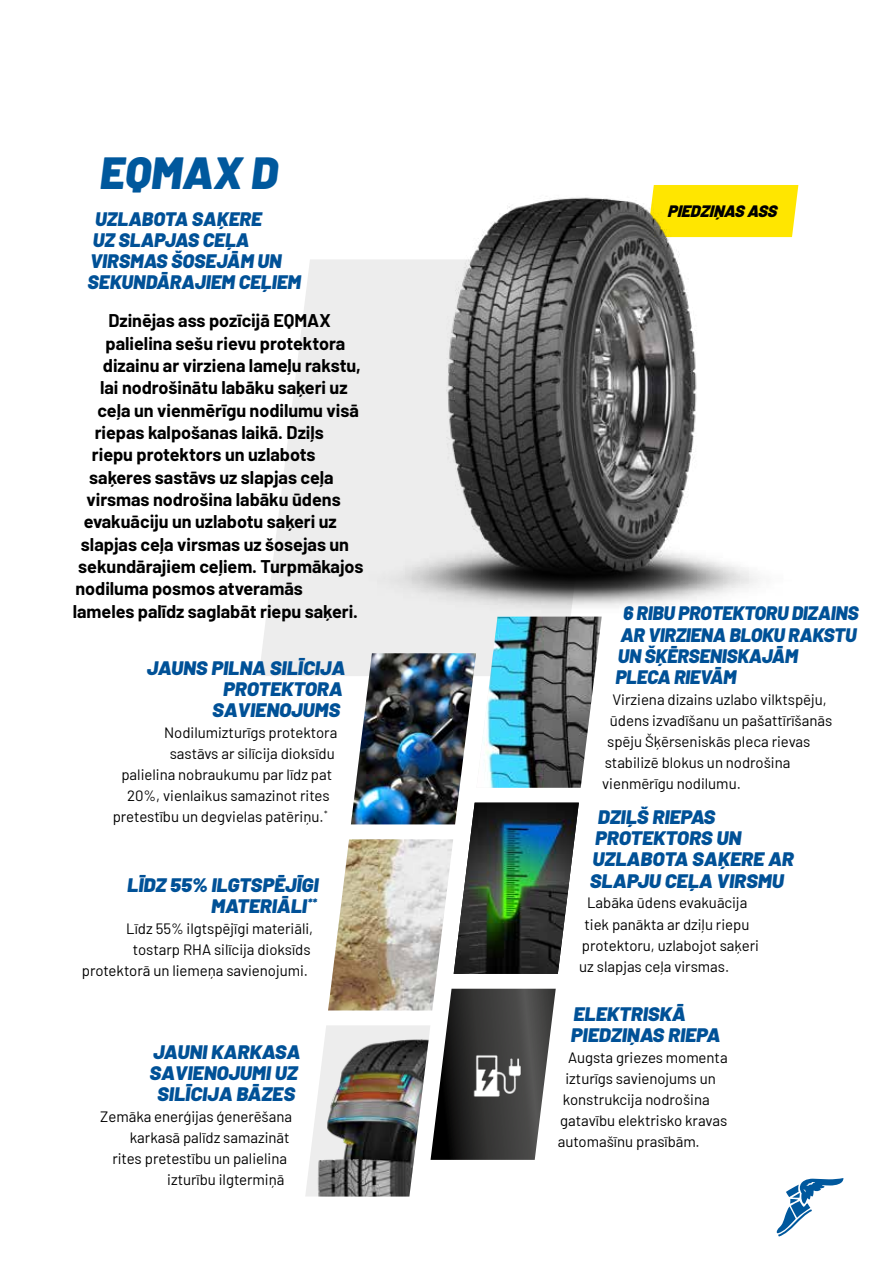
<style>
.page{position:relative;width:893px;height:1263px;background:#fff}
.page>*{position:absolute;margin:0;border:0;box-sizing:border-box;transform-origin:0 0}
.t1{font:italic 900 45px "Barlow";color:#00589d}
.t2{font:900 19.5px/21px "Barlow";color:#005197;text-align:right}
.t3{font:900 19.5px/21px "Barlow";color:#005197;scale:.95 1}
.t4{font:italic 900 19.5px/21px "Barlow";color:#005197}
.t5{font:700 18px "Barlow";color:#000}
.t6{font:italic 900 16.5px "Barlow";color:#000}
.t7{font:15px "Barlow";color:#000}
</style>
<div class="page">
<svg style="left:777px;top:1178px;width:66px;height:58px"></svg>
<svg style="left:768px;top:185px;width:30px;height:52px;background:#ffe817"></svg>
<svg style="left:259px;top:259px;width:217px;height:417px;fill:#ededed"></svg>
<img style="left:405px;top:185px;width:363px;height:463px">
<img style="left:300px;top:512px;width:468px;height:117px">
<img style="left:476px;top:617px;width:126px;height:171px">
<img style="left:454px;top:803px;width:125px;height:171px">
<img style="left:351px;top:653px;width:125px;height:171px">
<img style="left:330px;top:839px;width:123px;height:150px">
<svg style="left:305px;top:989px;width:251px;height:207px"></svg>
<img style="left:436px;top:1035px;width:114px;height:82px">
<h1 class="t1" style="left:100px;top:139px;width:180px">EQMAX D</h1>
<h2 class="t4" style="left:88px;top:207px;width:215px;text-indent:8px">UZLABOTA SAĶERE<br>UZ SLAPJAS CEĻA<br>VIRSMAS ŠOSEJĀM UN<br>SEKUNDĀRAJIEM CEĻIEM</h2>
<p class="t5" style="left:108px;top:308px;width:224px">Dzinējas ass pozīcijā EQMAX</p>
<p class="t5" style="left:106px;top:330px;width:241px">palielina sešu rievu protektora</p>
<p class="t5" style="left:103px;top:352px;width:260px">dizainu ar virziena lameļu rakstu,</p>
<p class="t5" style="left:100px;top:375px;width:249px">lai nodrošinātu labāku saķeri uz</p>
<p class="t5" style="left:97px;top:397px;width:263px">ceļa un vienmērīgu nodilumu visā</p>
<p class="t5" style="left:95px;top:419px;width:231px">riepas kalpošanas laikā. Dziļs</p>
<p class="t5" style="left:92px;top:442px;width:225px">riepu protektors un uzlabots</p>
<p class="t5" style="left:89px;top:464px;width:246px">saķeres sastāvs uz slapjas ceļa</p>
<p class="t5" style="left:86px;top:486px;width:256px">virsmas nodrošina labāku ūdens</p>
<p class="t5" style="left:84px;top:508px;width:255px">evakuāciju un uzlabotu saķeri uz</p>
<p class="t5" style="left:81px;top:531px;width:270px">slapjas ceļa virsmas uz šosejas un</p>
<p class="t5" style="left:78px;top:553px;width:287px">sekundārajiem ceļiem. Turpmākajos</p>
<p class="t5" style="left:76px;top:575px;width:229px">nodiluma posmos atveramās</p>
<p class="t5" style="left:73px;top:598px;width:287px">lameles palīdz saglabāt riepu saķeri.</p>
<h2 class="t2" style="left:146px;top:656px;width:203px">JAUNS PILNA SILĪCIJA<br>PROTEKTORA<br>SAVIENOJUMS</h2>
<p class="t7" style="left:164px;top:721px;width:175px">Nodilumizturīgs protektora</p>
<p class="t7" style="left:170px;top:742px;width:167px">sastāvs ar silīcija dioksīdu</p>
<p class="t7" style="left:121px;top:763px;width:212px">palielina nobraukumu par līdz pat</p>
<p class="t7" style="left:127px;top:784px;width:204px">20%, vienlaikus samazinot rites</p>
<p class="t7" style="left:113px;top:805px;width:216px">pretestību un degvielas patēriņu.<sup>*</sup></p>
<h2 class="t2" style="left:127px;top:873px;width:196px">LĪDZ 55% ILGTSPĒJĪGI<br>MATERIĀLI<sup>**</sup></h2>
<p class="t7" style="left:126px;top:918px;width:188px">Līdz 55% ilgtspējīgi materiāli,</p>
<p class="t7" style="left:133px;top:939px;width:179px">tostarp RHA silīcija dioksīds</p>
<p class="t7" style="left:82px;top:960px;width:228px">protektorā un liemeņa savienojumi.</p>
<h2 class="t2" style="left:149px;top:1040px;width:156px;text-align:center">JAUNIKARKASA<br>SAVIENOJUMIUZ<br>SILĪCIJA BĀZES</h2>
<p class="t7" style="left:100px;top:1105px;width:194px">Zemāka enerģijas ģenerēšana</p>
<p class="t7" style="left:130px;top:1126px;width:161px">karkasā palīdz samazināt</p>
<p class="t7" style="left:112px;top:1147px;width:176px">rites pretestību un palielina</p>
<p class="t7" style="left:167px;top:1168px;width:119px">izturību ilgtermiņā</p>
<p class="t6" style="left:667px;top:198px;width:114px">PIEDZIŅAS ASS</p>
<h2 class="t3" style="left:615px;top:602px;width:261px;text-indent:8px">6 RIBU PROTEKTORU DIZAINS<br>AR VIRZIENA BLOKU RAKSTU<br>UN ŠĶĒRSENISKAJĀM<br>PLECA RIEVĀM</h2>
<p class="t7" style="left:612px;top:688px;width:216px">Virziena dizains uzlabo vilktspēju,</p>
<p class="t7" style="left:610px;top:709px;width:224px">ūdens izvadīšanu un pašattīrīšanās</p>
<p class="t7" style="left:607px;top:730px;width:205px">spēju Šķērseniskās pleca rievas</p>
<p class="t7" style="left:605px;top:751px;width:187px">stabilizē blokus un nodrošina</p>
<p class="t7" style="left:602px;top:772px;width:140px">vienmērīgu nodilumu.</p>
<h2 class="t2" style="left:590px;top:805px;width:209px;text-align:left;text-indent:8px">DZIĻŠ RIEPAS<br>PROTEKTORS UN<br>UZLABOTA SAĶERE AR<br>SLAPJU CEĻA VIRSMU</h2>
<p class="t7" style="left:587px;top:892px;width:162px">Labāka ūdens evakuācija</p>
<p class="t7" style="left:584px;top:913px;width:166px">tiek panākta ar dziļu riepu</p>
<p class="t7" style="left:582px;top:934px;width:179px">protektoru, uzlabojot saķeri</p>
<p class="t7" style="left:579px;top:955px;width:151px">uz slapjas ceļa virsmas.</p>
<h2 class="t2" style="left:571px;top:1002px;width:154px;text-align:left">ELEKTRISKĀ<br>PIEDZIŅAS RIEPA</h2>
<p class="t7" style="left:568px;top:1047px;width:161px">Augsta griezes momenta</p>
<p class="t7" style="left:565px;top:1068px;width:152px">izturīgs savienojums un</p>
<p class="t7" style="left:563px;top:1089px;width:148px">konstrukcija nodrošina</p>
<p class="t7" style="left:560px;top:1110px;width:169px">gatavību elektrisko kravas</p>
<p class="t7" style="left:558px;top:1131px;width:143px">automašīnu prasībām.</p>
</div>
